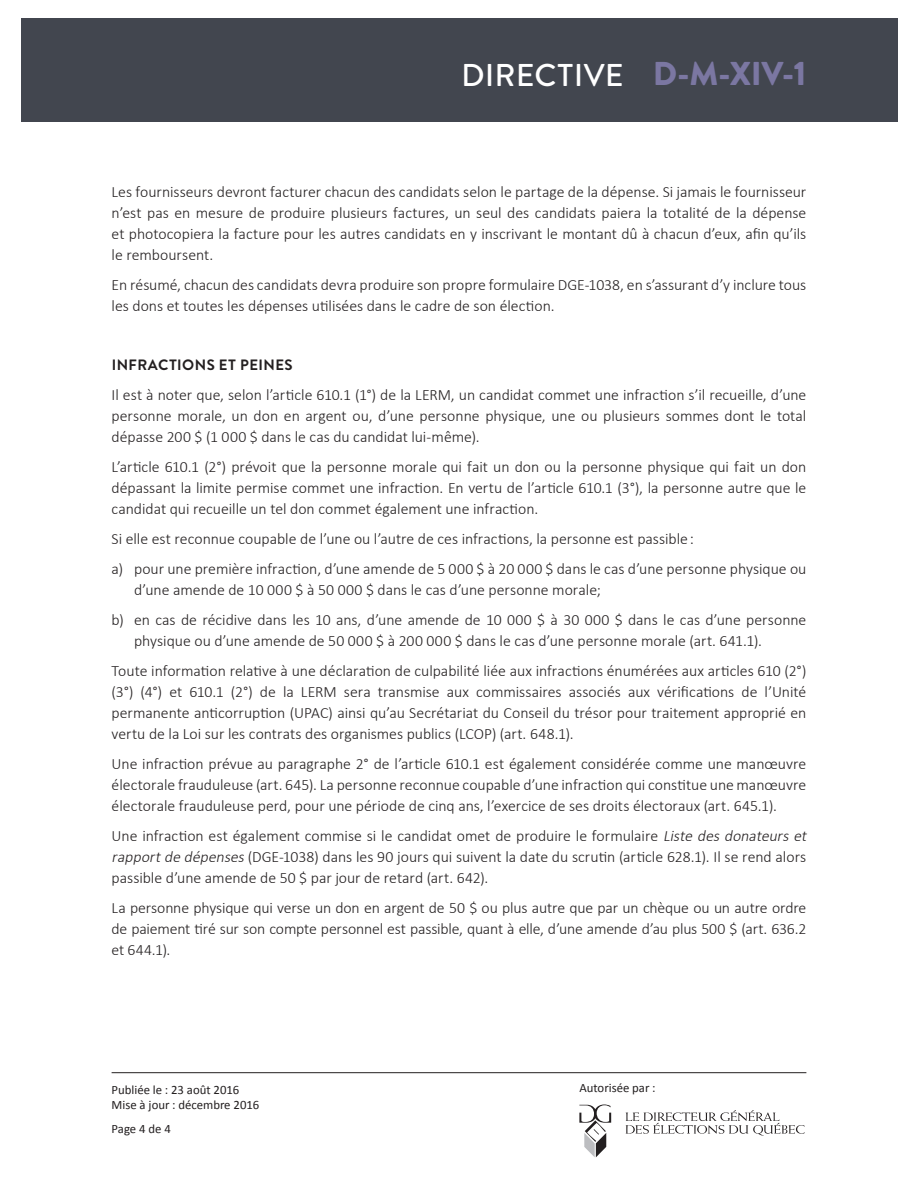
<style>
.page{position:relative;width:918px;height:1188px;background:#fff}
.page>*{position:absolute;margin:0;border:0;box-sizing:border-box;transform-origin:0 0}
.t1{font:500 31.5px "Brandon Text";letter-spacing:.02em;color:#fff}
.t2{font:300 15.75px/21px "Calibri";color:#231f20;text-align:justify}
.t3{font:700 15px "Brandon Text";letter-spacing:.035em;color:#231f20}
.t4{font:12.75px/15px "Calibri";color:#231f20}
.s1{font-weight:900;font-size:33px;color:#7b77a2}
.s2{font-style:italic}
</style>
<div class="page">
<svg style="left:626px;top:1110px;width:179px;height:26px"></svg>
<svg style="left:579px;top:1104px;width:32px;height:53px"></svg>
<div style="left:21px;top:19px;width:876px;height:103px;background:#42464f"></div>
<hr style="left:112px;top:1072px;width:694px;height:1px;background:#231f20">
<h1 class="t1" style="left:461px;top:54px;width:346px">DIRECTIVE <span class="s1">D-M-XIV-1</span></h1>
<p class="t2" style="left:112px;top:181px;width:696px">Les fournisseurs devront facturer chacun des candidats selon le partage de la dépense. Si jamais le fournisseur n’est pas en mesure de produire plusieurs factures, un seul des candidats paiera la totalité de la dépense et photocopiera la facture pour les autres candidats en y inscrivant le montant dû à chacun d’eux, afin qu’ils le remboursent.</p>
<p class="t2" style="left:112px;top:274px;width:696px">En résumé, chacun des candidats devra produire son propre formulaire DGE-1038, en s’assurant d’y inclure tous les dons et toutes les dépenses utilisées dans le cadre de son élection.</p>
<p class="t3" style="left:112px;top:354px;width:183px">INFRACTIONS ET PEINES</p>
<p class="t2" style="left:112px;top:383px;width:696px">Il est à noter que, selon l’article 610.1 (1°) de la LERM, un candidat commet une infraction s’il recueille, d’une personne morale, un don en argent ou, d’une personne physique, une ou plusieurs sommes dont le total dépasse 200 $ (1 000 $ dans le cas du candidat lui-même).</p>
<p class="t2" style="left:112px;top:455px;width:696px">L’article 610.1 (2°) prévoit que la personne morale qui fait un don ou la personne physique qui fait un don dépassant la limite permise commet une infraction. En vertu de l’article 610.1 (3°), la personne autre que le candidat qui recueille un tel don commet également une infraction.</p>
<p class="t2" style="left:112px;top:523px;width:696px;line-height:30px">Si elle est reconnue coupable de l’une ou l’autre de ces infractions, la personne est passible :<br>a) pour une première infraction, d’une amende de 5 000 $ à 20 000 $ dans le cas d’une personne physique ou</p>
<p class="t2" style="left:112px;top:574px;width:696px;line-height:30px;text-indent:23px">d’une amende de 10 000 $ à 50 000 $ dans le cas d’une personne morale;<br>b) en cas de récidive dans les 10 ans, d’une amende de 10 000 $ à 30 000 $ dans le cas d’une personne</p>
<p class="t2" style="left:112px;top:625px;width:696px;line-height:30px;text-indent:23px">physique ou d’une amende de 50 000 $ à 200 000 $ dans le cas d’une personne morale (art. 641.1).<br>Toute information relative à une déclaration de culpabilité liée aux infractions énumérées aux articles 610 (2°)</p>
<p class="t2" style="left:112px;top:680px;width:696px">(3°) (4°) et 610.1 (2°) de la LERM sera transmise aux commissaires associés aux vérifications de l’Unité permanente anticorruption (UPAC) ainsi qu’au Secrétariat du Conseil du trésor pour traitement approprié en vertu de la Loi sur les contrats des organismes publics (LCOP) (art. 648.1).</p>
<p class="t2" style="left:112px;top:752px;width:696px">Une infraction prévue au paragraphe 2° de l’article 610.1 est également considérée comme une manœuvre électorale frauduleuse (art. 645). La personne reconnue coupable d’une infraction qui constitue une manœuvre électorale frauduleuse perd, pour une période de cinq ans, l’exercice de ses droits électoraux (art. 645.1).</p>
<p class="t2" style="left:112px;top:824px;width:699px;text-align:left">Une infraction est également commise si le candidat omet de produire le formulaire <span class="s2">Liste des donateurs et rapportde dépenses</span> (DGE-1038) dans les 90 jours qui suivent la date du scrutin (article 628.1). Il se rend alors passible d’une amende de 50 $ par jour de retard (art. 642).</p>
<p class="t2" style="left:112px;top:896px;width:696px">La personne physique qui verse un don en argent de 50 $ ou plus autre que par un chèque ou un autre ordre de paiement tiré sur son compte personnel est passible, quant à elle, d’une amende d’au plus 500 $ (art. 636.2 et 644.1).</p>
<p class="t4" style="left:112px;top:1082px;width:149px">Publiée le : 23 août 2016<br>Mise à jour : décembre 2016</p>
<p class="t4" style="left:112px;top:1121px;width:61px">Page 4 de 4</p>
<p class="t4" style="left:579px;top:1080px;width:78px">Autorisée par :</p>
</div>
